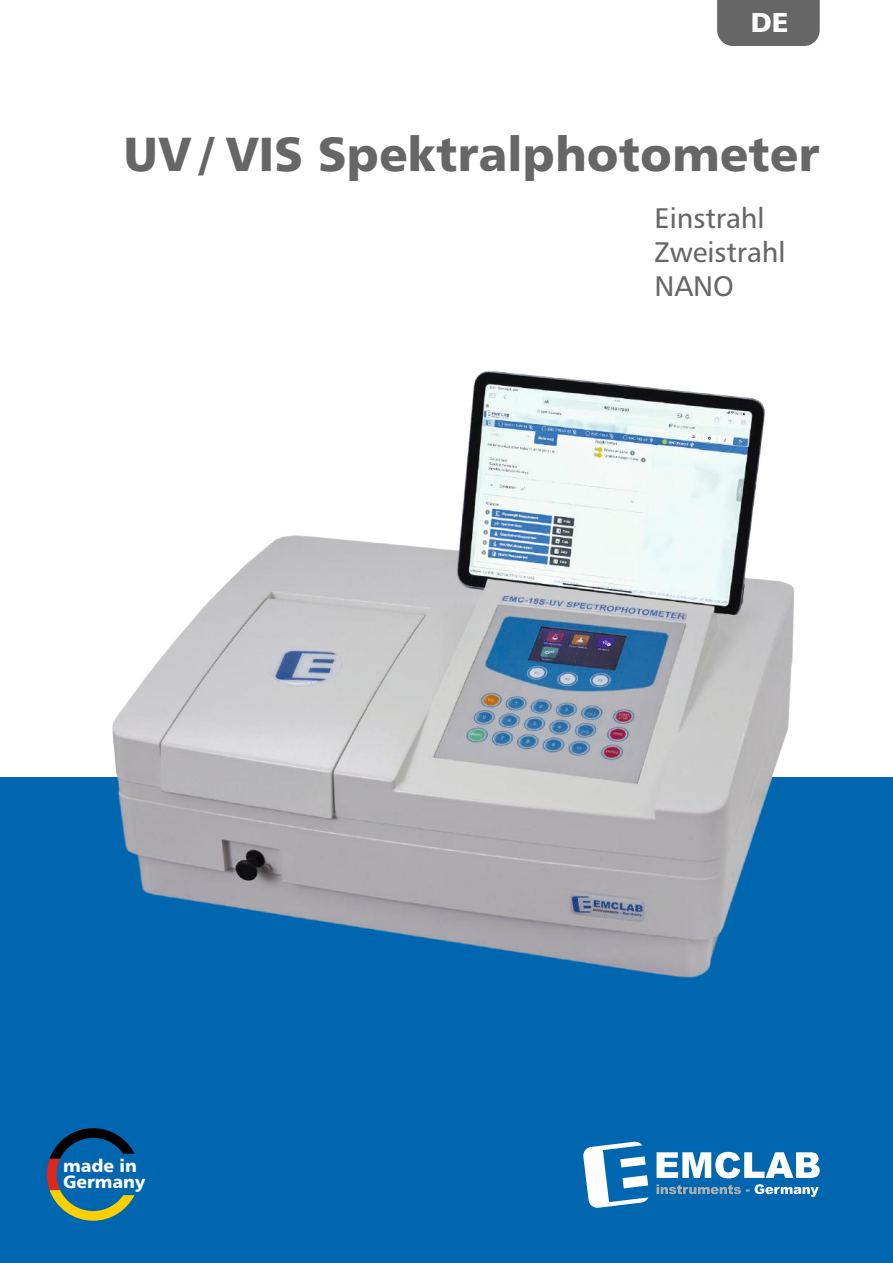
<style>
.page{position:relative;width:893px;height:1263px;background:#fff}
.page>*{position:absolute;margin:0;border:0;box-sizing:border-box;transform-origin:0 0}
.t1{font:47.85px "Humanist 777 BT Black B";color:#666}
.t2{font:28.35px/34.2px "Humanist 777 BT Roman B";color:#666}
.t3{font:27.45px "Humanist 777 BT Black B";color:#fefefe}
.t4{font:17.7px/15.9px "Humanist 777 BT Black B";color:#fefefe}
</style>
<div class="page">
<div style="left:0;top:777px;width:893px;height:486px;background:#0066af"></div>
<svg style="left:583px;top:1142px;width:237px;height:66px"></svg>
<svg style="left:47px;top:1128px;width:87px;height:93px"></svg>
<img style="left:112px;top:371px;width:682px;height:607px">
<div style="left:717px;top:0;width:103px;height:46px;background:#666"></div>
<p class="t3" style="left:751px;top:11px;width:39px">DE</p>
<p class="t1" style="left:123px;top:134px;width:697px">UV / VIS Spektralphotometer</p>
<p class="t2" style="left:654px;top:203px;width:133px">Einstrahl<br>Zweistrahl<br>NANO</p>
<p class="t4" style="left:63px;top:1160px;width:84px">made in<br>Germany</p>
</div>
